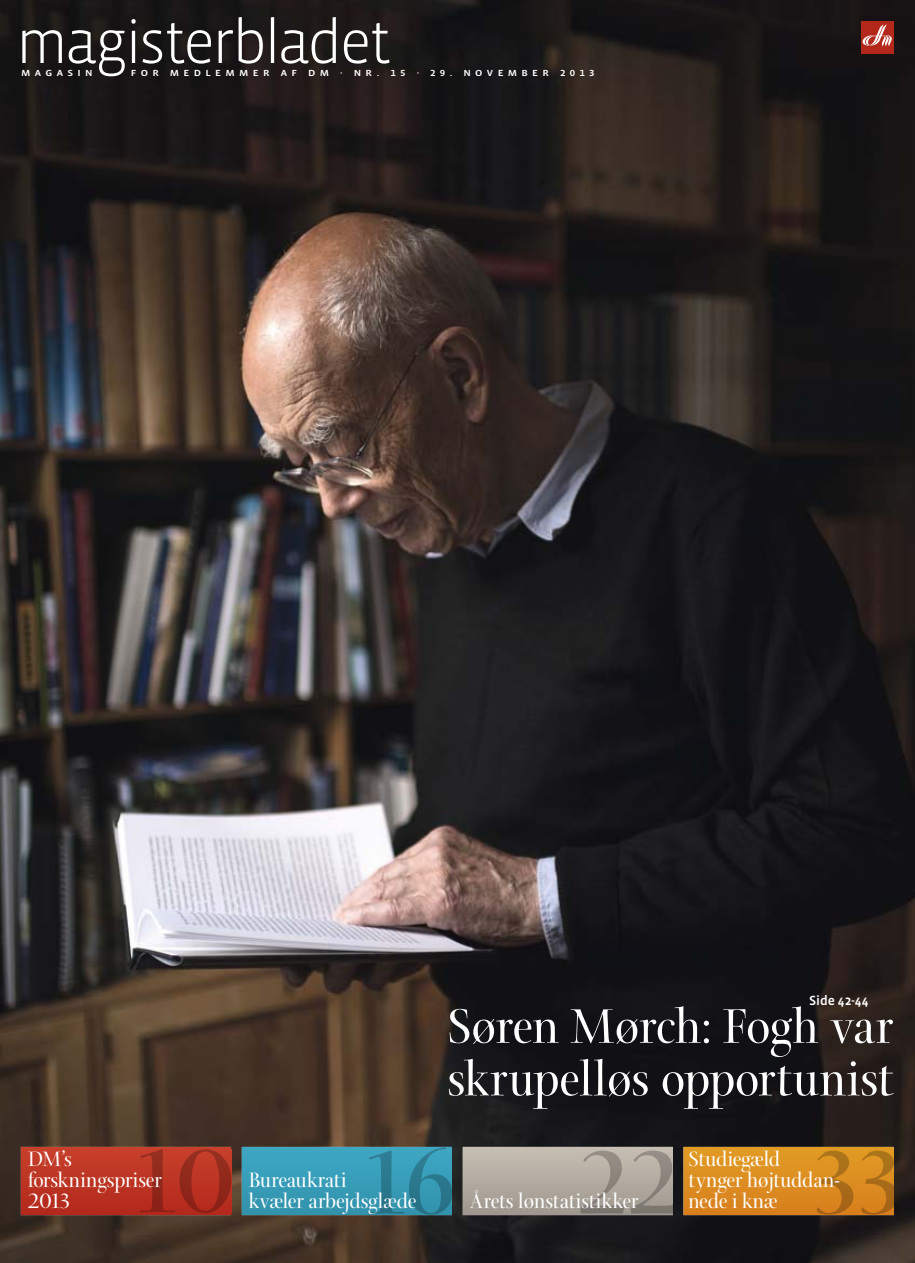
<style>
.page{position:relative;width:915px;height:1263px;background:#fff}
.page>*{position:absolute;margin:0;border:0;box-sizing:border-box;transform-origin:0 0}
.t1{font:300 61.65px "Vista Sans OT";letter-spacing:-.05em;color:#fff}
.t2{font:52.5px/52.5px "Arepo";letter-spacing:-.005em;color:#fff}
.t3{font:22.5px/21px "Arepo";letter-spacing:-.01em;color:#fff}
.t4{font:500 13.5px "Vista Sans OT";color:#fff}
.t5{font:500 9px "Vista Sans OT";letter-spacing:.4em;color:#fff;scale:1.2 1}
</style>
<div class="page">
<img style="left:0;top:0;width:914px;height:1263px">
<div style="left:861px;top:21px;width:32px;height:33px;background:#b3281b"></div>
<svg style="left:862px;top:24px;width:29px;height:22px"></svg>
<svg style="left:242px;top:1147px;width:210px;height:68px;background:#379cb7"></svg>
<img style="left:368px;top:1147px;width:84px;height:67px">
<svg style="left:462px;top:1147px;width:210px;height:68px;background:#b1a99f"></svg>
<img style="left:580px;top:1150px;width:92px;height:63px">
<svg style="left:21px;top:1147px;width:210px;height:68px;background:#bc3423"></svg>
<svg style="left:139px;top:1149px;width:92px;height:64px;background:#ae3020"></svg>
<svg style="left:683px;top:1147px;width:210px;height:68px;background:#dc8d20"></svg>
<img style="left:816px;top:1150px;width:77px;height:64px">
<h1 class="t1" style="left:16px;top:12px;width:377px">magisterbladet</h1>
<p class="t5" style="left:21px;top:68px;width:61px">MAGASIN</p>
<p class="t5" style="left:131px;top:68px;width:388px">FOR MEDLEMMER AF DM · NR. 15 · 29. NOVEMBER 2013</p>
<p class="t4" style="left:808px;top:994px;width:61px">Side 42-44</p>
<h2 class="t2" style="left:447px;top:1007px;width:448px">Søren Mørch: Fogh var skrupelløs opportunist</h2>
<p class="t3" style="left:28px;top:1151px;width:135px">DM’s forskningspriser<br>2013</p>
<p class="t3" style="left:688px;top:1151px;width:153px">Studiegæld<br>tynger højtuddan&shy;nede i knæ</p>
<p class="t3" style="left:249px;top:1172px;width:169px">Bureaukrati<br>kvæler arbejdsglæde</p>
<p class="t3" style="left:470px;top:1193px;width:170px">Årets lønstatistikker</p>
</div>
